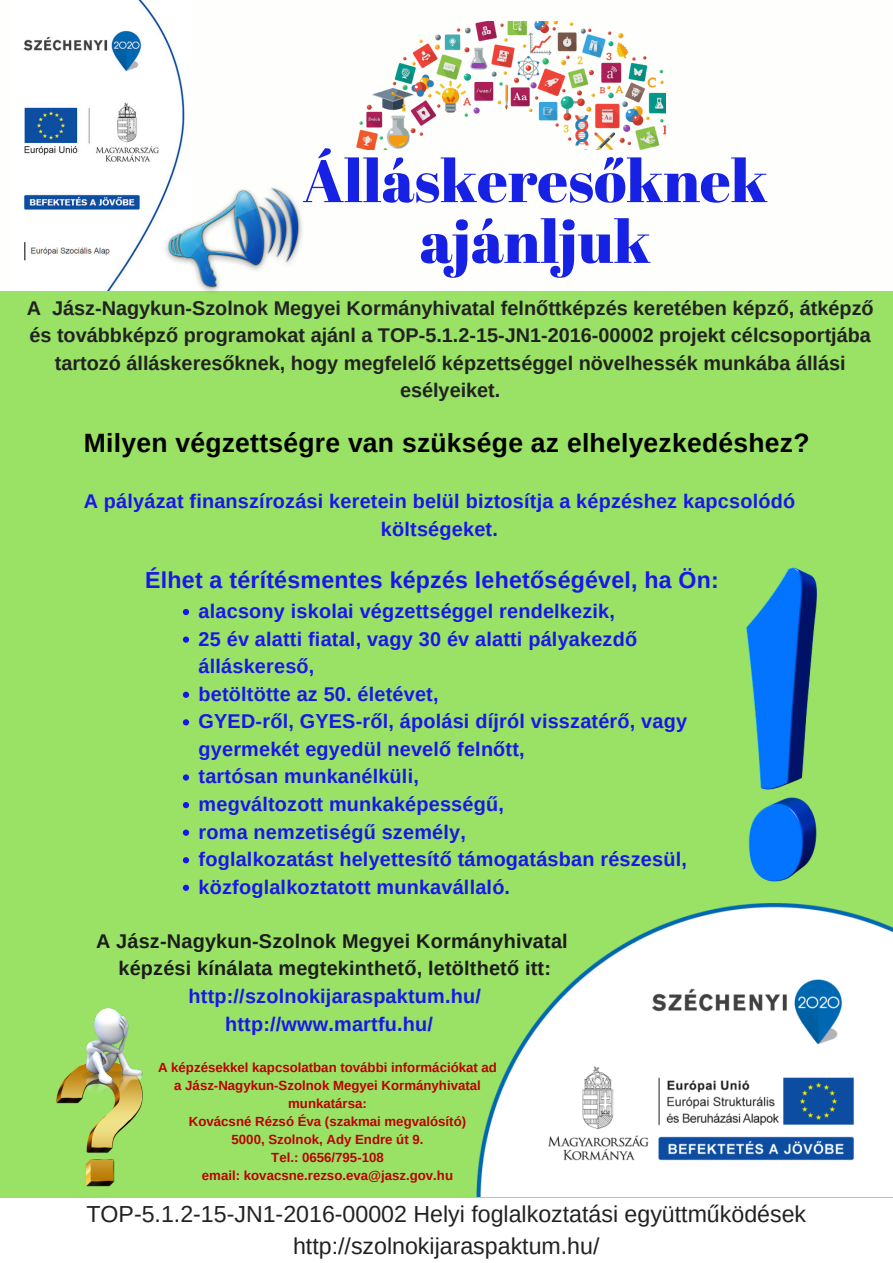
<style>
.page{position:relative;width:893px;height:1263px;background:#99e265}
.page>*{position:absolute;margin:0;border:0;box-sizing:border-box;transform-origin:0 0}
.t1{font:59.62px/60.8px "Abril Fatface";color:#1721e4;text-align:center}
.t2{font:700 26.47px "Arimo";letter-spacing:.01em;color:#000}
.t3{font:23.17px/32.1px "Arimo";color:#222;text-align:center}
.t4{font:700 23.17px "Arimo";letter-spacing:.01em;color:#1816ea}
.t5{font:700 19.88px/27.6px "Arimo";letter-spacing:.01em;color:#1816ea;text-align:center}
.t6{font:700 19.88px/27.6px "Arimo";color:#222;text-align:center}
.t7{font:700 19.88px/27.6px "Arimo";letter-spacing:.01em;color:#1c1c1c;text-align:center}
.t8{font:700 13.27px/18px "Arimo";color:#bc0003;text-align:center}
</style>
<div class="page">
<div style="left:0;top:1198px;width:893px;height:65px;background:#fff"></div>
<img style="left:476px;top:904px;width:417px;height:292px">
<div style="left:0;top:0;width:893px;height:291px;background:#fefffc"></div>
<img style="left:56px;top:1073px;width:87px;height:114px">
<img style="left:71px;top:1008px;width:72px;height:86px">
<svg style="left:183px;top:609px;width:6px;height:6px"></svg>
<svg style="left:183px;top:636px;width:6px;height:7px"></svg>
<svg style="left:183px;top:692px;width:6px;height:6px"></svg>
<svg style="left:183px;top:719px;width:6px;height:6px"></svg>
<svg style="left:183px;top:774px;width:6px;height:7px"></svg>
<svg style="left:183px;top:802px;width:6px;height:6px"></svg>
<svg style="left:183px;top:829px;width:6px;height:7px"></svg>
<svg style="left:183px;top:857px;width:6px;height:6px"></svg>
<svg style="left:183px;top:885px;width:6px;height:6px"></svg>
<img style="left:356px;top:21px;width:310px;height:129px">
<img style="left:746px;top:567px;width:71px;height:315px">
<img style="left:23px;top:0;width:162px;height:291px">
<img style="left:156px;top:159px;width:146px;height:133px">
<h1 class="t1" style="left:303px;top:149px;width:466px">Álláskeresőknek ajánljuk</h1>
<p class="t6" style="left:27px;top:294px;width:848px">A Jász-Nagykun-Szolnok Megyei Kormányhivatal felnőttképzés keretében képző, átképző és továbbképző programokat ajánl a TOP-5.1.2-15-JN1-2016-00002 projekt célcsoportjába tartozó álláskeresőknek, hogy megfelelő képzettséggel növelhessék munkába állási esélyeiket.</p>
<h2 class="t2" style="left:84px;top:428px;width:727px">Milyen végzettségre van szüksége az elhelyezkedéshez?</h2>
<p class="t5" style="left:84px;top:487px;width:713px">A pályázat finanszírozási keretein belül biztosítja a képzéshez kapcsolódó költségeket.</p>
<p class="t4" style="left:145px;top:567px;width:575px">Élhet a térítésmentes képzés lehetőségével, ha Ön:</p>
<p class="t5" style="left:199px;top:597px;width:490px;text-align:left">alacsony iskolai végzettséggel rendelkezik,<br>25 év alatti fiatal, vagy 30 év alatti pályakezdő álláskereső,<br>betöltötte az 50. életévet,<br>GYED-ről, GYES-ről, ápolási díjról visszatérő, vagy gyermekét egyedül nevelő felnőtt,<br>tartósan munkanélküli,<br>megváltozott munkaképességű,<br>roma nemzetiségű személy,<br>foglalkozatást helyettesítő támogatásban részesül, közfoglalkoztatott munkavállaló.</p>
<p class="t7" style="left:96px;top:927px;width:473px">A Jász-Nagykun-Szolnok Megyei Kormányhivatal képzési kínálata megtekinthető, letölthető itt:</p>
<p class="t5" style="left:189px;top:982px;width:294px">http://szolnokijaraspaktum.hu/ http://www.martfu.hu/</p>
<p class="t8" style="left:158px;top:1058px;width:340px">A képzésekkel kapcsolatban további információkat ad a Jász-Nagykun-Szolnok Megyei Kormányhivatal munkatársa:<br>Kovácsné Rézsó Éva (szakmai megvalósító)<br>5000, Szolnok, Ady Endre út 9.<br>Tel.: 0656/795-108<br>email: kovacsne.rezso.eva@jasz.gov.hu</p>
<p class="t3" style="left:86px;top:1198px;width:721px">TOP-5.1.2-15-JN1-2016-00002 Helyi foglalkoztatási együttműködések http://szolnokijaraspaktum.hu/</p>
</div>
